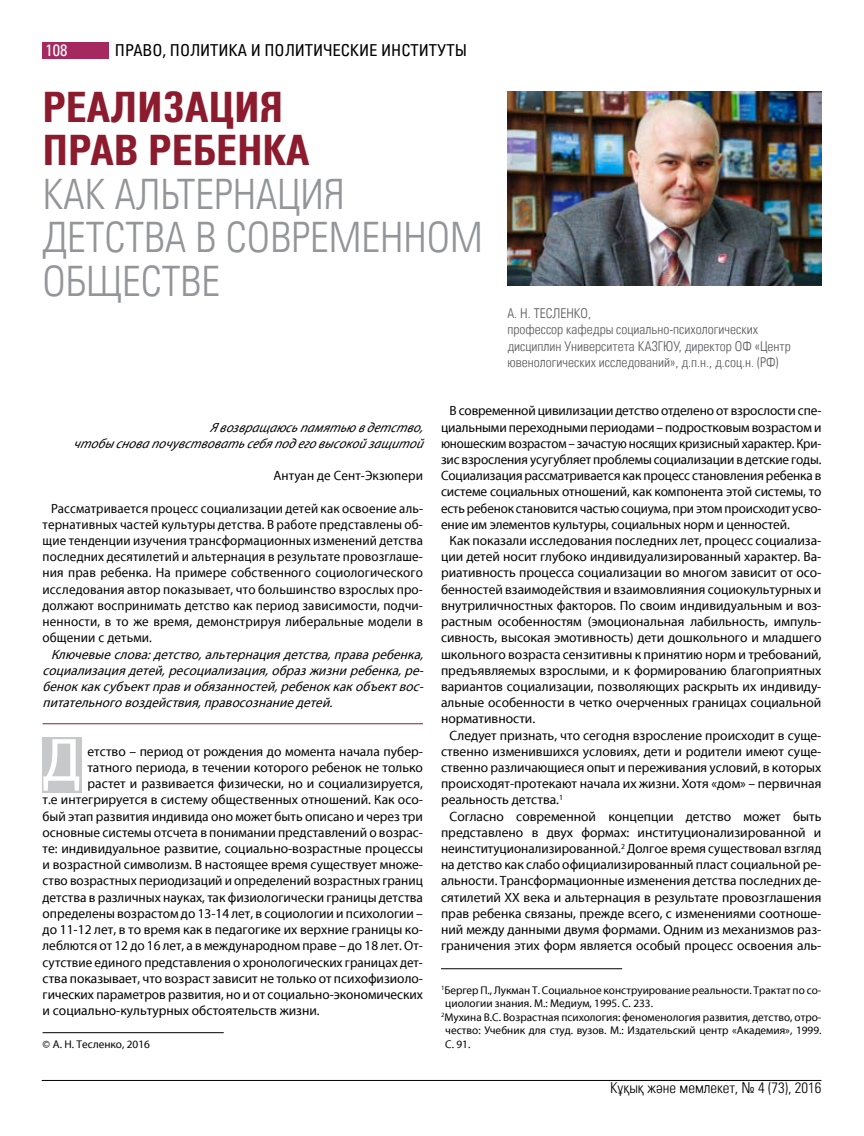
<style>
.page{position:relative;width:864px;height:1136px;background:#fff}
.page>*{position:absolute;margin:0;border:0;box-sizing:border-box;transform-origin:0 0}
.t1{font:61.5px "SM Myriad Pro Regular";color:#fff}
.t2{font:42px/43.5px "Partner Light Condensed kaz";color:#939598}
.t3{font:42px/43.5px "Partner Condensed Bold kaz";color:#8c1b2e}
.t4{font:16.5px "Partner Condensed kaz";color:#000}
.t5{font:16.5px "Partner Condensed";color:#fff}
.t6{font:15px "Partner Light Condensed kaz";color:#000}
.t7{font:13.5px/16.2px "SM Myriad Pro Regular";color:#000;text-align:justify}
.t8{font:13.5px/16.2px "SM Myriad Pro Regular";color:#000;text-align:justify;scale:.96 1}
.t9{font:italic 13.5px/16.2px "SM Myriad Pro Regular";color:#000;text-align:justify}
.t10{font:13.5px/16.2px "Partner Light Condensed kaz";color:#58595b}
.t11{font:italic 13.5px/16.2px "SM Myriad Pro It";color:#000;text-align:right}
.t12{font:11.25px "SM Myriad Pro Regular";color:#000}
.s1{font-family:"Partner";font-weight:300;font-stretch:condensed}
</style>
<div class="page">
<div style="left:43px;top:43px;width:66px;height:16px;background:#a5295f"></div>
<hr style="left:42px;top:1080px;width:779px;height:1px;background:#000">
<div style="left:43px;top:737px;width:39px;height:55px;background:#c6c8ca"></div>
<hr style="left:43px;top:723px;width:380px;height:1px;background:#8c1b2e">
<img style="left:507px;top:91px;width:314px;height:195px">
<hr style="left:43px;top:1032px;width:181px;height:1px;background:#000">
<hr style="left:441px;top:968px;width:181px;height:1px;background:#000">
<p class="t4" style="left:115px;top:40px;width:10px">Право</p>
<p class="t4" style="left:162px;top:40px;width:229px">, политика и политические институты</p>
<h2 class="t3" style="left:43px;top:88px;width:268px">РЕАЛИЗАЦИЯ<br>ПРАВ РЕБЕНКА</h2>
<h2 class="t2" style="left:43px;top:176px;width:225px">КАК АЛЬТЕРНАЦИЯ<br>ДЕТСТВА В СОВРЕ</h2>
<p class="t5" style="left:46px;top:41px;width:23px">108</p>
<h2 class="t2" style="left:328px;top:220px;width:55px">МЕННО</h2>
<h2 class="t2" style="left:450px;top:220px;width:34px">М</h2>
<h2 class="t2" style="left:43px;top:263px;width:25px">ОБЩЕ</h2>
<h2 class="t2" style="left:141px;top:263px;width:41px">СТВЕ</h2>
<p class="t11" style="left:73px;top:418px;width:355px">Явозвращаюсьпамятью вдетство,<br>чтобы сновапочувствоватьсебяподеговысокойзащитой</p>
<p class="t7" style="left:273px;top:467px;width:151px">Антуан де Сент-Экзюпери</p>
<p class="t8" style="left:43px;top:499px;width:397px;text-indent:9px">Рассматривается процесс социализации детей как освоение аль&shy;тернативных частей культуры детства. В работе представлены об&shy;щие тенденции изучения трансформационных изменений детства последних десятилетий и альтернация в результате провозглаше&shy;ния прав ребенка. На примере собственного социологического исследования автор показывает, что большинство взрослых про&shy;должают воспринимать детство как период зависимости, подчи&shy;ненности, в то же время, демонстрируя либеральные модели в общении с детьми.</p>
<p class="t9" style="left:43px;top:645px;width:386px;text-indent:9px">Ключевыеслова:детство,альтернациядетства,праваребенка, социализациядетей,ресоциализация,образжизниребенка,ре&shy;беноккаксубъектправиобязанностей,ребеноккакобъектвос&shy;питательноговоздействия,правосознаниедетей.</p>
<h1 class="t1" style="left:43px;top:722px;width:40px">Д</h1>
<p class="t7" style="left:87px;top:742px;width:337px">етство – период от рождения до момента начала пубер-</p>
<p class="t7" style="left:87px;top:759px;width:337px">татного периода, в течении которого ребенок не только</p>
<p class="t7" style="left:87px;top:775px;width:337px">растет и развивается физически, но и социализируется,</p>
<p class="t7" style="left:43px;top:791px;width:382px">т.е интегрируется в систему общественных отношений. Как осо-</p>
<p class="t7" style="left:43px;top:807px;width:382px">бый этап развития индивида оно может быть описано и через три</p>
<p class="t7" style="left:43px;top:823px;width:382px">основные системы отсчета в понимании представлений о возрас-</p>
<p class="t7" style="left:43px;top:840px;width:382px">те: индивидуальное развитие, социально-возрастные процессы</p>
<p class="t7" style="left:43px;top:856px;width:382px">и возрастной символизм. В настоящее время существует множе-</p>
<p class="t7" style="left:43px;top:872px;width:382px">ство возрастных периодизаций и определений возрастных границ</p>
<p class="t7" style="left:43px;top:888px;width:382px">детства в различных науках, так физиологически границы детства</p>
<p class="t7" style="left:43px;top:904px;width:382px">определены возрастом до 13-14 лет, в социологии и психологии –</p>
<p class="t7" style="left:43px;top:921px;width:382px">до 11-12 лет, в то время как в педагогике их верхние границы ко-</p>
<p class="t7" style="left:43px;top:937px;width:382px">леблются от 12 до 16 лет, а в международном праве – до 18 лет. От-</p>
<p class="t7" style="left:43px;top:953px;width:382px">сутствие единого представления о хронологических границах дет-</p>
<p class="t7" style="left:43px;top:969px;width:382px">ства показывает, что возраст зависит не только от психофизиоло-</p>
<p class="t7" style="left:43px;top:985px;width:382px">гических параметров развития, но и от социально-экономических</p>
<p class="t7" style="left:43px;top:1002px;width:278px">и социально-культурных обстоятельств жизни.</p>
<p class="t12" style="left:43px;top:1036px;width:109px">© А. Н. Тесленко, 2016</p>
<p class="t10" style="left:507px;top:306px;width:285px">А. Н. Тесленко,<br>профессор кафедры социально-психологических дисциплин Университета КАЗГЮУ, директор ОФ «Центр ювенологических исследований», д.п.н., д.соц.н. (РФ)</p>
<p class="t7" style="left:441px;top:402px;width:382px;text-indent:9px">В современной цивилизации детство отделено от взрослости спе&shy;циальными переходными периодами – подростковым возрастом и юношеским возрастом – зачастую носящих кризисный характер. Кри&shy;зис взросления усугубляет проблемы социализации в детские годы.<br>Социализация рассматривается как процесс становления ребенка в системе социальных отношений, как компонента этой системы, то есть ребенок становится частью социума, при этом происходит усво&shy;ение им элементов культуры, социальных норм и ценностей.</p>
<p class="t7" style="left:441px;top:532px;width:382px;text-indent:9px">Как показали исследования последних лет, процесс социализа&shy;ции детей носит глубоко индивидуализированный характер. Ва&shy;риативность процесса социализации во многом зависит от осо&shy;бенностей взаимодействия и взаимовлияния социокультурных и внутриличностных факторов. По своим индивидуальным и воз&shy;растным особенностям (эмоциональная лабильность, импуль&shy;сивность, высокая эмотивность) дети дошкольного и младшего школьного возраста сензитивны к принятию норм и требований, предъявляемых взрослыми, и к формированию благоприятных вариантов социализации, позволяющих раскрыть их индивиду&shy;альные особенности в четко очерченных границах социальной нормативности.</p>
<p class="t7" style="left:441px;top:726px;width:382px;text-indent:9px">Следует признать, что сегодня взросление происходит в суще&shy;ственно изменившихся условиях, дети и родители имеют суще&shy;ственно различающиеся опыт и переживания условий, в которых происходят-протекают начала их жизни. Хотя «дом» – первичная реальность детства.<sup>1</sup></p>
<p class="t7" style="left:441px;top:807px;width:382px;text-indent:9px">Согласно современной концепции детство может быть представлено в двух формах: институционализированной и неинституционализированной.<sup>2</sup> Долгое время существовал взгляд на детство как слабо официализированный пласт социальной ре&shy;альности. Трансформационные изменения детства последних де&shy;сятилетий ХХ века и альтернация в результате провозглашения прав ребенка связаны, прежде всего, с изменениями соотноше&shy;ний между данными двумя формами. Одним из механизмов раз&shy;граничения этих форм является особый процесс освоения аль-</p>
<p class="t12" style="left:441px;top:982px;width:382px"><sup>1</sup>Бергер П., Лукман Т. Социальное конструирование реальности. Трактат по со-</p>
<p class="t12" style="left:445px;top:996px;width:209px">циологии знания. М.: Медиум, 1995. С. 233.</p>
<p class="t12" style="left:441px;top:1009px;width:382px"><sup>2</sup>Мухина В.С. Возрастная психология: феноменология развития, детство, отро-</p>
<p class="t12" style="left:445px;top:1023px;width:377px">чество: Учебник для студ. вузов. М.: Издательский центр «Академия», 1999.</p>
<p class="t12" style="left:445px;top:1036px;width:27px">С. 91.</p>
<p class="t6" style="left:609px;top:1079px;width:213px">Кұқық және мемлекет, <span class="s1">№ 4 (73), 2016</span></p>
</div>
